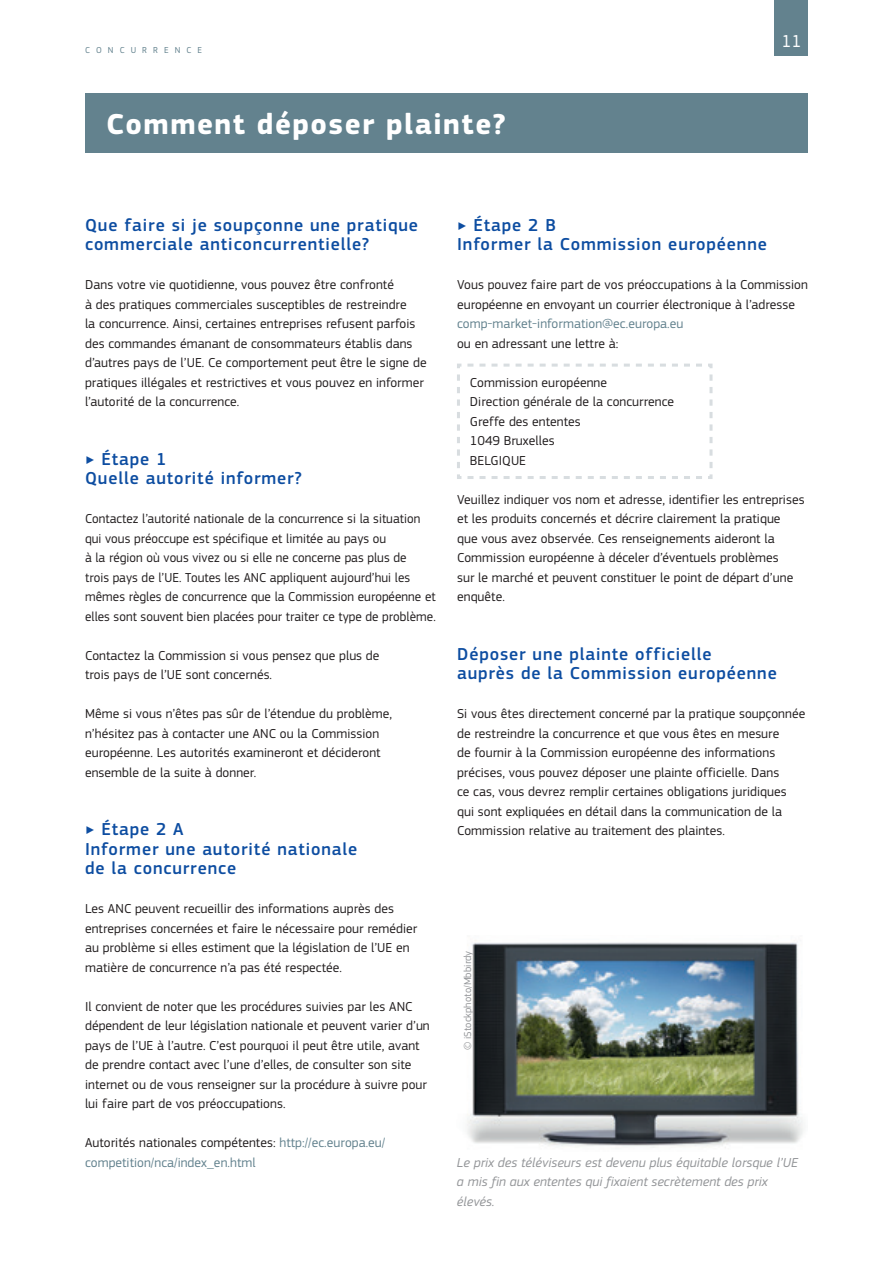
<style>
.page{position:relative;width:893px;height:1263px;background:#fff}
.page>*{position:absolute;margin:0;border:0;box-sizing:border-box;transform-origin:0 0}
.t1{font:700 30px "EC Square Sans Pro";letter-spacing:.05em;color:#fff}
.t2{font:500 18px/19.5px "EC Square Sans Pro";letter-spacing:.05em;color:#0d4da1}
.t3{font:18px "EC Square Sans Pro";color:#fff}
.t4{font:13.5px/19.5px "EC Square Sans Pro";letter-spacing:.005em;color:#231f20}
.t5{font:13.5px/19.5px "EC Square Sans Pro";letter-spacing:.005em;color:#63828e}
.t6{font:italic 13.5px/19.5px "EC Square Sans Pro";letter-spacing:.005em;color:#939598}
.t7{font:10.5px "EC Square Sans Pro";letter-spacing:.005em;color:#939598}
.t8{font:9px "EC Square Sans Pro";letter-spacing:.68em;color:#63828e}
.s1{color:#231f20}
</style>
<div class="page">
<div style="left:775px;top:0;width:33px;height:55px;background:#63828e"></div>
<div style="left:85px;top:94px;width:723px;height:59px;background:#63828e"></div>
<img style="left:467px;top:940px;width:336px;height:208px">
<svg style="left:457px;top:363px;width:256px;height:116px"></svg>
<p class="t8" style="left:85px;top:45px;width:118px">CONCURRENCE</p>
<h1 class="t1" style="left:106px;top:107px;width:401px">Comment déposer plainte?</h1>
<h2 class="t3" style="left:781px;top:30px;width:22px">11</h2>
<h2 class="t2" style="left:85px;top:215px;width:335px">Que faire si je soupçonne une pratique commerciale anticoncurrentielle?</h2>
<p class="t4" style="left:85px;top:275px;width:343px">Dans votre vie quotidienne, vous pouvez être confronté<br>à des pratiques commerciales susceptibles de restreindre<br>la concurrence. Ainsi, certaines entreprises refusent parfois des commandes émanant de consommateurs établis dans d’autres pays de l’UE. Ce comportement peut être le signe de pratiques illégales et restrictives et vous pouvez en informer l’autorité de la concurrence.</p>
<h2 class="t2" style="left:85px;top:449px;width:218px">‣ Étape 1<br>Quelle autorité informer?</h2>
<p class="t4" style="left:85px;top:509px;width:352px">Contactez l’autorité nationale de la concurrence si la situation qui vous préoccupe est spécifique et limitée au pays ou<br>à la région où vous vivez ou si elle ne concerne pas plus de<br>trois pays de l’UE. Toutes les ANC appliquent aujourd’hui les mêmes règles de concurrence que la Commission européenne et elles sont souvent bien placées pour traiter ce type de problème.</p>
<p class="t4" style="left:85px;top:646px;width:296px">Contactez la Commission si vous pensez que plus de trois pays de l’UE sont concernés.</p>
<p class="t4" style="left:85px;top:704px;width:309px">Même si vous n’êtes pas sûr de l’étendue du problème, n’hésitez pas à contacter une ANC ou la Commission européenne. Les autorités examineront et décideront ensemble de la suite à donner.</p>
<h2 class="t2" style="left:85px;top:820px;width:274px">‣ Étape 2 A<br>Informer une autorité nationale de la concurrence</h2>
<p class="t4" style="left:85px;top:899px;width:334px">Les ANC peuvent recueillir des informations auprès des entreprises concernées et faire le nécessaire pour remédier au problème si elles estiment que la législation de l’UE en matière de concurrence n’a pas été respectée.</p>
<p class="t4" style="left:85px;top:997px;width:346px">Il convient de noter que les procédures suivies par les ANC dépendent de leur législation nationale et peuvent varier d’un pays de l’UE à l’autre. C’est pourquoi il peut être utile, avant de prendre contact avec l’une d’elles, de consulter son site internet ou de vous renseigner sur la procédure à suivre pour lui faire part de vos préoccupations.</p>
<p class="t5" style="left:85px;top:1133px;width:302px"><span class="s1">Autorités nationales compétentes:</span> http://ec.europa.eu/ competition/nca/index_en.html</p>
<h2 class="t2" style="left:457px;top:215px;width:311px">‣ Étape 2 B<br>Informer la Commission européenne</h2>
<p class="t4" style="left:457px;top:275px;width:352px">Vous pouvez faire part de vos préoccupations à la Commission européenne en envoyant un courrier électronique à l’adresse</p>
<p class="t5" style="left:457px;top:314px;width:228px">comp-market-information@ec.europa.eu</p>
<p class="t4" style="left:457px;top:334px;width:163px">ou en adressant une lettre à:</p>
<p class="t4" style="left:470px;top:373px;width:206px">Commission européenne<br>Direction générale de la concurrence<br>Greffe des ententes<br>1049 Bruxelles<br>BELGIQUE</p>
<p class="t4" style="left:457px;top:490px;width:349px">Veuillez indiquer vos nom et adresse, identifier les entreprises et les produits concernés et décrire clairement la pratique<br>que vous avez observée. Ces renseignements aideront la Commission européenne à déceler d’éventuels problèmes<br>sur le marché et peuvent constituer le point de départ d’une enquête.</p>
<h2 class="t2" style="left:457px;top:644px;width:321px">Déposer une plainte officielle<br>auprès de la Commission européenne</h2>
<p class="t4" style="left:457px;top:704px;width:350px">Si vous êtes directement concerné par la pratique soupçonnée de restreindre la concurrence et que vous êtes en mesure<br>de fournir à la Commission européenne des informations précises, vous pouvez déposer une plainte officielle. Dans<br>ce cas, vous devrez remplir certaines obligations juridiques qui sont expliquées en détail dans la communication de la Commission relative au traitement des plaintes.</p>
<p class="t7" style="left:462px;top:1050px;width:101px;rotate:-90deg">© iStockphoto/Mbbirdy</p>
<p class="t6" style="left:457px;top:1153px;width:342px">Le prix des téléviseurs est devenu plus équitable lorsque l’UE a mis fin aux ententes qui fixaient secrètement des prix élevés.</p>
</div>
